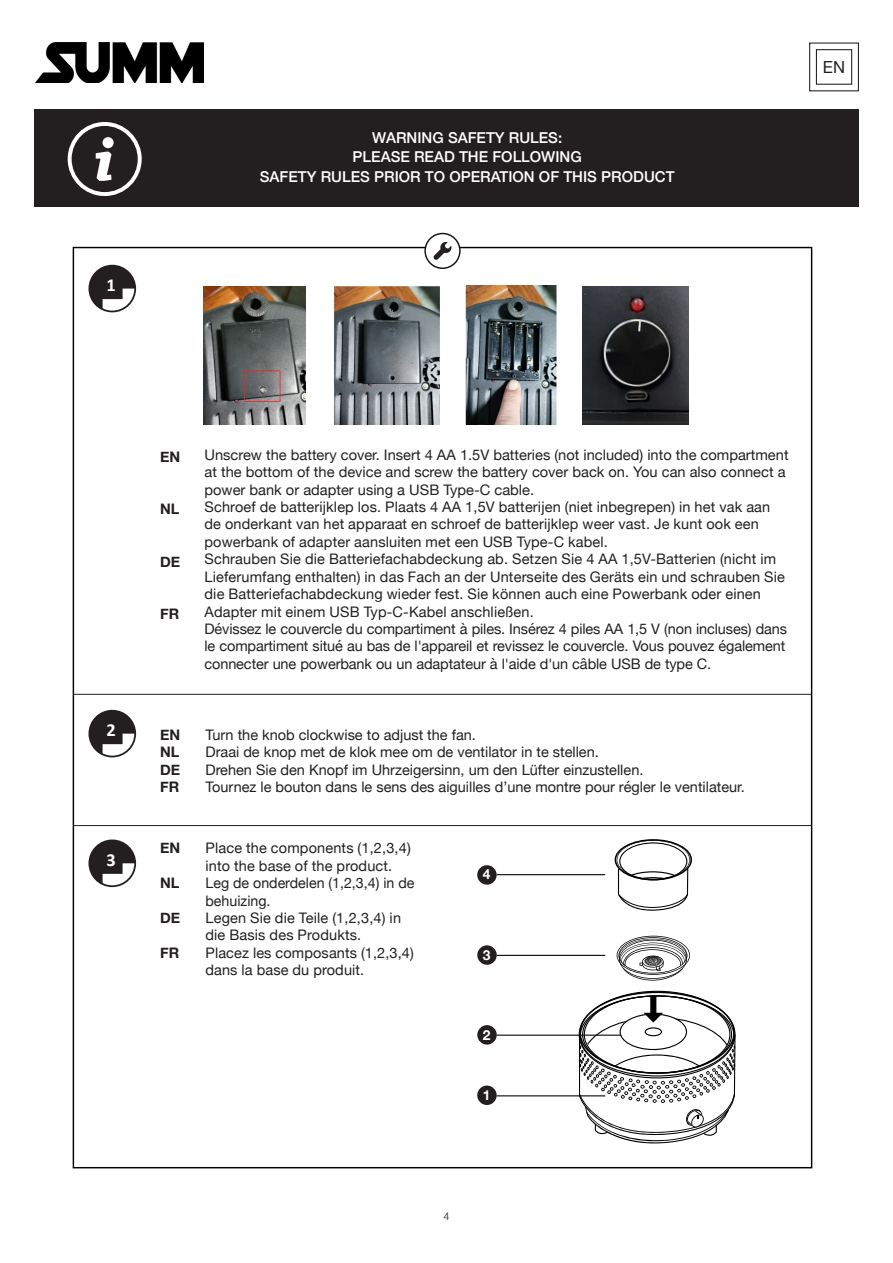
<style>
.page{position:relative;width:893px;height:1263px;background:#fff}
.page>*{position:absolute;margin:0;border:0;box-sizing:border-box;transform-origin:0 0}
.t1{font:700 18.45px "Calibri";color:#fff}
.t2{font:16.65px "Helvetica Neue";color:#231f20}
.t3{font:500 15px/19.5px "Helvetica Neue";color:#fff;text-align:center}
.t4{font:14.55px/17.4px "Helvetica Neue";color:#231f20}
.t5{font:700 14.55px/17.4px "Helvetica Neue";color:#231f20;text-align:justify}
.t6{font:700 13.8px "Helvetica Neue";color:#fff}
.t7{font:300 10.65px "Helvetica";color:#231f20}
</style>
<div class="page">
<div style="left:34px;top:110px;width:825px;height:97px;background:#231f20"></div>
<svg style="left:68px;top:122px;width:74px;height:74px"></svg>
<div style="left:809px;top:43px;width:50px;height:48px;border:1px solid #231f20"></div>
<div style="left:816px;top:49px;width:36px;height:36px;border:1px solid #231f20"></div>
<img style="left:35px;top:43px;width:169px;height:40px">
<svg style="left:89px;top:842px;width:46px;height:42px"></svg>
<div style="left:88px;top:839px;width:48px;height:48px;border:2px solid #231f20;border-radius:50%"></div>
<hr style="left:74px;top:694px;width:737px;height:1px;background:#231f20">
<hr style="left:74px;top:825px;width:737px;height:1px;background:#231f20">
<svg style="left:91px;top:711px;width:44px;height:43px"></svg>
<div style="left:88px;top:710px;width:48px;height:47px;border:2px solid #231f20;border-radius:50%"></div>
<svg style="left:91px;top:266px;width:44px;height:43px"></svg>
<div style="left:88px;top:265px;width:48px;height:47px;border:2px solid #231f20;border-radius:50%"></div>
<svg style="left:424px;top:233px;width:37px;height:36px"></svg>
<div style="left:477px;top:865px;width:20px;height:20px;background:#231f20;border-radius:50%"></div>
<div style="left:477px;top:945px;width:20px;height:20px;background:#231f20;border-radius:50%"></div>
<div style="left:477px;top:1085px;width:20px;height:20px;background:#231f20;border-radius:50%"></div>
<svg style="left:617px;top:936px;width:73px;height:44px"></svg>
<svg style="left:615px;top:839px;width:77px;height:72px"></svg>
<hr style="left:497px;top:874px;width:108px;height:1px;background:#000001">
<hr style="left:497px;top:955px;width:108px;height:1px;background:#000001">
<div style="left:477px;top:1025px;width:20px;height:19px;background:#231f20;border-radius:50%"></div>
<hr style="left:497px;top:1034px;width:137px;height:2px;background:#000001">
<hr style="left:497px;top:1095px;width:108px;height:1px;background:#000001">
<svg style="left:579px;top:991px;width:156px;height:153px"></svg>
<img style="left:333px;top:286px;width:224px;height:138px">
<img style="left:204px;top:286px;width:101px;height:138px">
<img style="left:583px;top:286px;width:105px;height:139px">
<p class="t1" style="left:106px;top:272px;width:11px">1</p>
<p class="t3" style="left:260px;top:126px;width:416px">WARNING SAFETY RULES:<br>PLEASE READ THE FOLLOWING<br>SAFETY RULES PRIOR TO OPERATION OF THIS PRODUCT</p>
<p class="t2" style="left:823px;top:55px;width:24px">EN</p>
<p class="t1" style="left:106px;top:717px;width:11px">2</p>
<p class="t1" style="left:106px;top:847px;width:11px">3</p>
<p class="t5" style="left:160px;top:448px;width:22px">EN</p>
<p class="t5" style="left:160px;top:501px;width:21px">NL</p>
<p class="t5" style="left:160px;top:553px;width:22px">DE</p>
<p class="t5" style="left:160px;top:605px;width:21px">FR</p>
<p class="t4" style="left:205px;top:447px;width:586px">Unscrew the battery cover. Insert 4 AA 1.5V batteries (not included) into the compartment at the bottom of the device and screw the battery cover back on. You can also connect a power bank or adapter using a USB Type-C cable.<br>Schroef de batterijklep los. Plaats 4 AA 1,5V batterijen (niet inbegrepen) in het vak aan de onderkant van het apparaat en schroef de batterijklep weer vast. Je kunt ook een powerbank of adapter aansluiten met een USB Type-C kabel.<br>Schrauben Sie die Batteriefachabdeckung ab. Setzen Sie 4 AA 1,5V-Batterien (nicht im Lieferumfang enthalten) in das Fach an der Unterseite des Geräts ein und schrauben Sie die Batteriefachabdeckung wieder fest. Sie können auch eine Powerbank oder einen Adapter mit einem USB Typ-C-Kabel anschließen.<br>Dévissez le couvercle du compartiment à piles. Insérez 4 piles AA 1,5 V (non incluses) dans le compartiment situé au bas de l'appareil et revissez le couvercle. Vous pouvez également connecter une powerbank ou un adaptateur à l'aide d'un câble USB de type C.</p>
<p class="t5" style="left:160px;top:726px;width:22px">EN NL DE FR</p>
<p class="t4" style="left:205px;top:727px;width:541px">Turn the knob clockwise to adjust the fan.<br>Draai de knop met de klok mee om de ventilator in te stellen.<br>Drehen Sie den Knopf im Uhrzeigersinn, um den Lüfter einzustellen.<br>Tournez le bouton dans le sens des aiguilles d’une montre pour régler le ventilateur.</p>
<p class="t5" style="left:160px;top:840px;width:22px">EN</p>
<p class="t5" style="left:160px;top:875px;width:21px">NL</p>
<p class="t5" style="left:160px;top:909px;width:22px">DE</p>
<p class="t5" style="left:160px;top:944px;width:21px">FR</p>
<p class="t4" style="left:205px;top:840px;width:210px">Place the components (1,2,3,4) into the base of the product.<br>Leg de onderdelen (1,2,3,4) in de behuizing.<br>Legen Sie die Teile (1,2,3,4) in die Basis des Produkts.<br>Placez les composants (1,2,3,4) dans la base du produit.</p>
<p class="t6" style="left:483px;top:864px;width:9px">4</p>
<p class="t6" style="left:483px;top:944px;width:9px">3</p>
<p class="t6" style="left:483px;top:1024px;width:9px">2</p>
<p class="t6" style="left:483px;top:1084px;width:9px">1</p>
<p class="t7" style="left:443px;top:1207px;width:7px">4</p>
</div>
